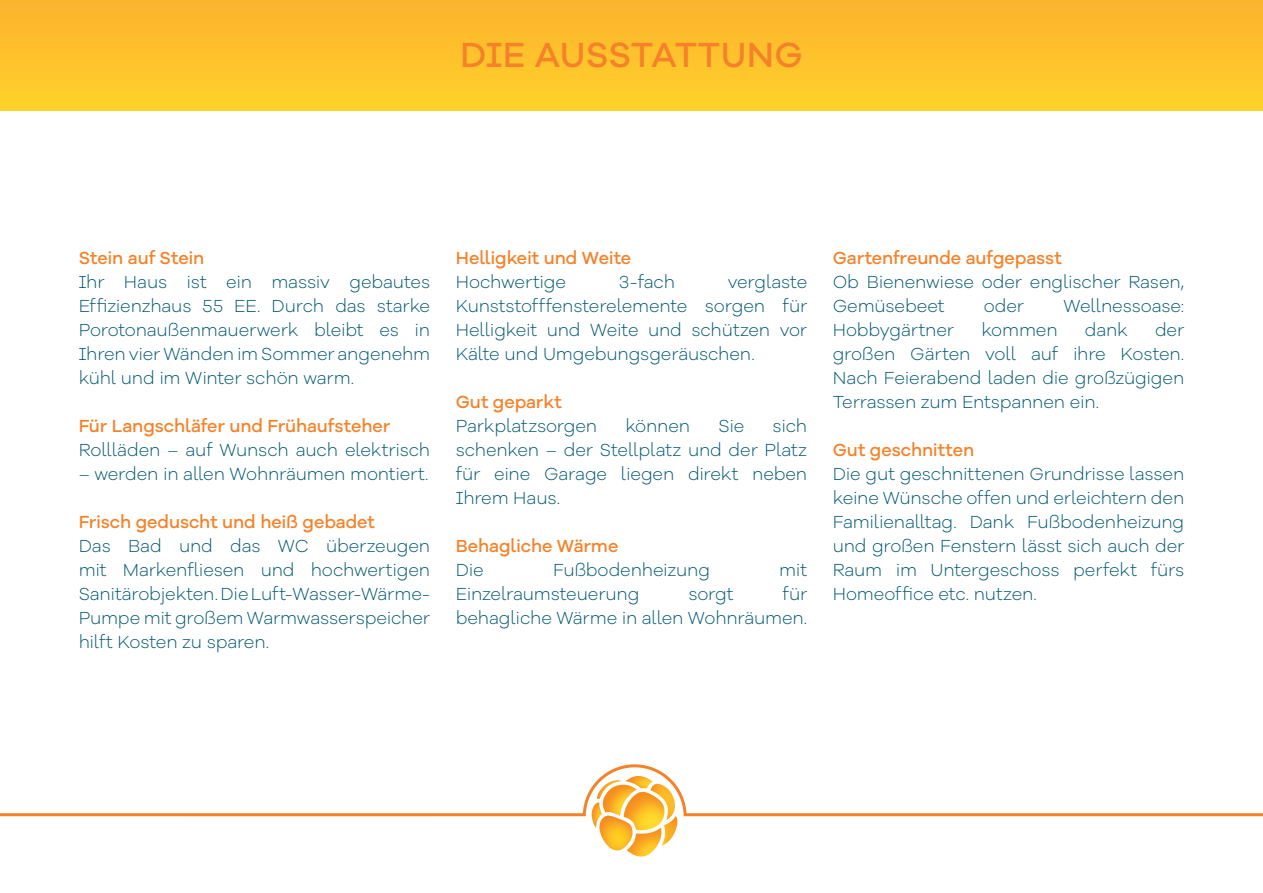
<style>
.page{position:relative;width:1263px;height:893px;background:#fff}
.page>*{position:absolute;margin:0;border:0;box-sizing:border-box;transform-origin:0 0}
.t1{font:500 36px "Galano Grotesque Alt";letter-spacing:.005em;color:#f58229}
.Mengentext{font:300 18px/24px "Galano Grotesque Alt";letter-spacing:-.01em;color:#005872;text-align:justify}
.Mengentext-2{font:500 18px "Galano Grotesque Alt";letter-spacing:-.005em;color:#f58229}
</style>
<div class="page">
<img style="left:592px;top:818px;width:7px;height:10px">
<img style="left:627px;top:830px;width:34px;height:26px">
<img style="left:661px;top:818px;width:16px;height:28px">
<img style="left:632px;top:818px;width:32px;height:12px">
<img style="left:599px;top:818px;width:33px;height:32px">
<img style="left:650px;top:818px;width:25px;height:2px">
<svg style="left:0;top:764px;width:1260px;height:54px"></svg>
<hr style="left:1262px;top:0;width:1px;height:816px;background:#003c56">
<div style="left:0;top:0;width:1263px;height:111px;background:linear-gradient(to bottom,#fcb22d,#ffd22b)"></div>
<svg style="left:1260px;top:763px;width:3px;height:54px"></svg>
<p class="t1" style="left:460px;top:31px;width:344px">DIE AUSSTATTUNG</p>
<p class="Mengentext-2" style="left:79px;top:246px;width:127px">Stein auf Stein</p>
<p class="Mengentext" style="left:79px;top:269px;width:353px">Ihr Haus ist ein massiv gebautes Effizienzhaus 55 EE. Durch das starke Porotonaußenmauerwerk bleibt es in Ihren vier Wänden im Sommer angenehm kühl und im Winter schön warm.</p>
<p class="Mengentext-2" style="left:79px;top:414px;width:313px">Für Langschläfer und Frühaufsteher</p>
<p class="Mengentext" style="left:79px;top:437px;width:353px">Rollläden – auf Wunsch auch elektrisch</p>
<p class="Mengentext" style="left:79px;top:461px;width:351px">– werden in allen Wohnräumen montiert.</p>
<p class="Mengentext-2" style="left:79px;top:510px;width:298px">Frisch geduscht und heiß gebadet</p>
<p class="Mengentext" style="left:79px;top:533px;width:353px">Das Bad und das WC überzeugen mit Markenfliesen und hochwertigen Sanitärobjekten. Die Luft-Wasser-Wärme-Pumpe mit großem Warmwasserspeicher hilft Kosten zu sparen.</p>
<p class="Mengentext-2" style="left:456px;top:246px;width:177px">Helligkeit und Weite</p>
<p class="Mengentext" style="left:456px;top:269px;width:112px">Hochwertige</p>
<p class="Mengentext" style="left:619px;top:269px;width:58px">3-fach</p>
<p class="Mengentext" style="left:456px;top:269px;width:353px;text-indent:272px">verglaste Kunststofffensterelemente sorgen für Helligkeit und Weite und schützen vor Kälte und Umgebungsgeräuschen.</p>
<p class="Mengentext-2" style="left:456px;top:390px;width:108px">Gut geparkt</p>
<p class="Mengentext" style="left:456px;top:413px;width:143px">Parkplatzsorgen</p>
<p class="Mengentext" style="left:625px;top:413px;width:66px">können</p>
<p class="Mengentext" style="left:718px;top:413px;width:27px">Sie</p>
<p class="Mengentext" style="left:456px;top:413px;width:353px;text-indent:317px">sich schenken – der Stellplatz und der Platz für eine Garage liegen direkt neben Ihrem Haus.</p>
<p class="Mengentext-2" style="left:456px;top:534px;width:164px">Behagliche Wärme</p>
<p class="Mengentext" style="left:456px;top:557px;width:30px">Die</p>
<p class="Mengentext" style="left:553px;top:557px;width:159px">Fußbodenheizung</p>
<p class="Mengentext" style="left:779px;top:557px;width:29px">mit</p>
<p class="Mengentext" style="left:456px;top:581px;width:185px">Einzelraumsteuerung</p>
<p class="Mengentext" style="left:688px;top:581px;width:47px">sorgt</p>
<p class="Mengentext" style="left:456px;top:581px;width:353px;text-align:right">für<br>behagliche Wärme in allen Wohnräumen.</p>
<p class="Mengentext-2" style="left:833px;top:246px;width:231px">Gartenfreunde aufgepasst</p>
<p class="Mengentext" style="left:833px;top:269px;width:353px">Ob Bienenwiese oder englischer Rasen,<br>Gemüsebeet</p>
<p class="Mengentext" style="left:984px;top:293px;width:42px">oder</p>
<p class="Mengentext" style="left:1063px;top:293px;width:122px">Wellnessoase:</p>
<p class="Mengentext" style="left:833px;top:317px;width:353px;text-indent:322px">der großen Gärten voll auf ihre Kosten.<br>Nach Feierabend laden die großzügigen Terrassen zum Entspannen ein.</p>
<p class="Mengentext-2" style="left:833px;top:438px;width:143px">Gut geschnitten</p>
<p class="Mengentext" style="left:833px;top:461px;width:353px">Die gut geschnittenen Grundrisse lassen keine Wünsche offen und erleichtern den Familienalltag. Dank Fußbodenheizung und großen Fenstern lässt sich auch der Raum im Untergeschoss perfekt fürs Homeoffice etc. nutzen.</p>
<p class="Mengentext" style="left:833px;top:317px;width:123px">Hobbygärtner</p>
<p class="Mengentext" style="left:981px;top:317px;width:78px">kommen</p>
<p class="Mengentext" style="left:1085px;top:317px;width:44px">dank</p>
</div>
